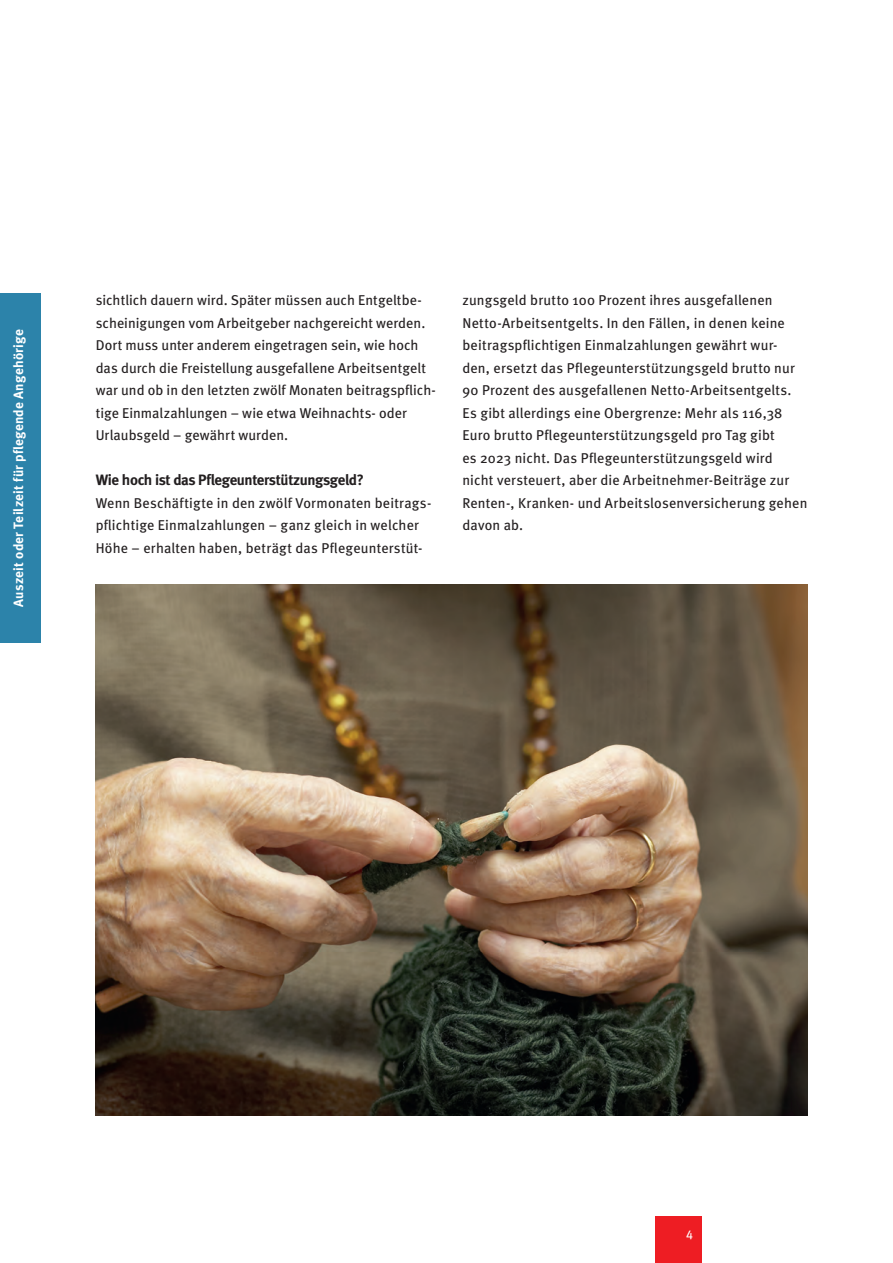
<style>
.page{position:relative;width:893px;height:1263px;background:#fff}
.page>*{position:absolute;margin:0;border:0;box-sizing:border-box;transform-origin:0 0}
.t1{font:700 15px "Meta";letter-spacing:-.025em;color:#231f20}
.t2{font:14.25px/22.5px "Meta";letter-spacing:.01em;color:#231f20}
.t3{font:700 13.5px "Meta";letter-spacing:.015em;color:#fff}
.t4{font:12.75px "Meta Plus Book Caps";color:#fff}
</style>
<div class="page">
<div style="left:0;top:293px;width:40px;height:350px;background:#2c83aa"></div>
<div style="left:655px;top:1216px;width:47px;height:47px;background:#ee1d23"></div>
<img style="left:96px;top:585px;width:712px;height:530px">
<p class="t3" style="left:11px;top:607px;width:279px;rotate:-90deg">Auszeit oder Teilzeit für pflegende Angehörige</p>
<p class="t2" style="left:96px;top:289px;width:342px">sichtlich dauern wird. Später müssen auch Entgeltbe&shy;scheinigungen vom Arbeitgeber nachgereicht werden.<br>Dort muss unter anderem eingetragen sein, wie hoch das durch die Freistellung ausgefallene Arbeitsentgelt war und ob in den letzten zwölf Monaten beitragspflich&shy;tige Einmalzahlungen – wie etwa Weihnachts- oder Urlaubsgeld – gewährt wurden.</p>
<p class="t1" style="left:96px;top:471px;width:270px">Wie hoch ist das Pflegeunterstützungsgeld?</p>
<p class="t2" style="left:96px;top:491px;width:337px">Wenn Beschäftigte in den zwölf Vormonaten beitrags&shy;pflichtige Einmalzahlungen – ganz gleich in welcher<br>Höhe – erhalten haben, beträgt das Pflegeunterstüt-</p>
<p class="t2" style="left:462px;top:289px;width:346px">zungsgeld brutto 100 Prozent ihres ausgefallenen Netto-Arbeitsentgelts. In den Fällen, in denen keine beitragspflichtigen Einmalzahlungen gewährt wur&shy;den, ersetzt das Pflegeunterstützungsgeld brutto nur 90 Prozent des ausgefallenen Netto-Arbeitsentgelts.<br>Es gibt allerdings eine Obergrenze: Mehr als 116,38<br>Euro brutto Pflegeunterstützungsgeld pro Tag gibt<br>es 2023 nicht. Das Pflegeunterstützungsgeld wird nicht versteuert, aber die Arbeitnehmer-Beiträge zur Renten-, Kranken- und Arbeitslosenversicherung gehen davon ab.</p>
<p class="t4" style="left:686px;top:1227px;width:8px">4</p>
</div>
